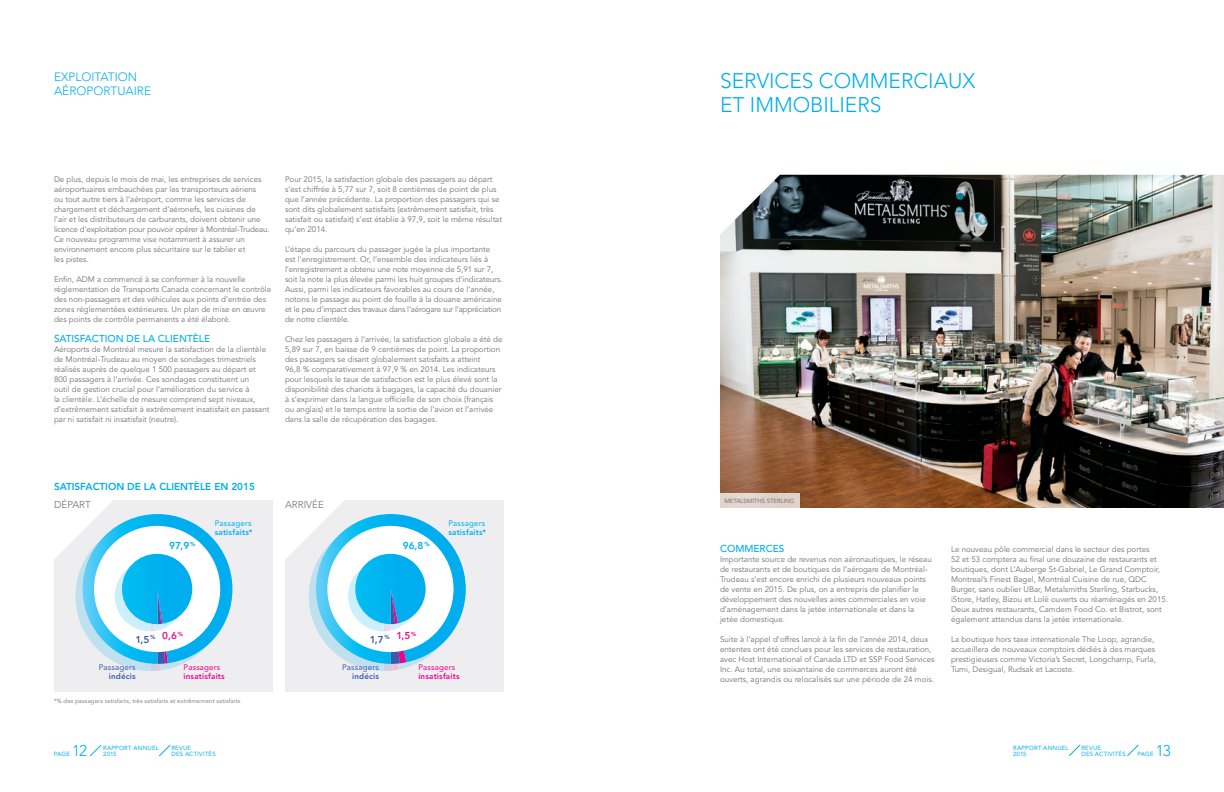
<style>
.page{position:relative;width:1224px;height:792px;background:#fff}
.page>*{position:absolute;margin:0;border:0;box-sizing:border-box;transform-origin:0 0}
.t1{font:300 21px/24px "Avenir";color:#00aeef}
.t2{font:300 15.5px "Avenir";color:#00aeef}
.t3{font:300 12px/14px "Avenir";color:#00aeef}
.t4{font:800 10px "Avenir";color:#00aeef}
.t5{font:500 10px "Avenir";color:#00aeef}
.t6{font:800 10px "Avenir";color:#e8118b}
.t7{font:800 10px "Avenir";color:#3c5caa}
.t8{font:300 10px "Avenir";color:#717074}
.t9{font:8px/10px "Avenir";color:#717074}
.t10{font:800 8px "Avenir";letter-spacing:.02em;color:#ed028c}
.t11{font:800 8px "Avenir";letter-spacing:.02em;color:#00aeef}
.t12{font:8px "Avenir";letter-spacing:.02em;color:#00aeef}
.t13{font:8px "Avenir";letter-spacing:.02em;color:#ed028c}
.t14{font:8px "Avenir";letter-spacing:.02em;color:#3c5caa}
.t15{font:800 8px "Avenir";letter-spacing:.02em;color:#3c5caa}
.t16{font:6px/6.5px "Avenir";letter-spacing:.035em;color:#00aeef}
.t17{font:6px "Avenir";letter-spacing:.025em;color:#717074}
.t18{font:6px "Avenir";color:#717074}
</style>
<div class="page">
<svg style="left:1127px;top:744px;width:12px;height:12px"></svg>
<svg style="left:1069px;top:744px;width:12px;height:12px"></svg>
<svg style="left:159px;top:744px;width:12px;height:13px"></svg>
<svg style="left:90px;top:744px;width:12px;height:13px"></svg>
<svg style="left:54px;top:500px;width:216px;height:192px;fill:#eeeef0"></svg>
<svg style="left:75px;top:514px;width:157px;height:157px"></svg>
<svg style="left:288px;top:500px;width:216px;height:192px;fill:#eeeef0"></svg>
<svg style="left:309px;top:514px;width:157px;height:157px"></svg>
<img style="left:720px;top:175px;width:504px;height:333px">
<div style="left:720px;top:494px;width:79px;height:14px;background:#e2d4cc"></div>
<h3 class="t3" style="left:54px;top:70px;width:99px">EXPLOITATION<br>AÉROPORTUAIRE</h3>
<h1 class="t1" style="left:720px;top:69px;width:257px">SERVICES COMMERCIAUX<br>ET IMMOBILIERS</h1>
<p class="t9" style="left:54px;top:174px;width:217px">De plus, depuis le mois de mai, les entreprises de services aéroportuaires embauchées par les transporteurs aériens<br>ou tout autre tiers à l’aéroport, comme les services de chargement et déchargement d’aéronefs, les cuisines de l’air et les distributeurs de carburants, doivent obtenir une licence d’exploitation pour pouvoir opérer à Montréal‑Trudeau.<br>Ce nouveau programme vise notamment à assurer un environnement encore plus sécuritaire sur le tablier et<br>les pistes.</p>
<p class="t9" style="left:54px;top:274px;width:219px">Enfin, ADM a commencé à se conformer à la nouvelle réglementation de Transports Canada concernant le contrôle des non-passagers et des véhicules aux points d’entrée des zones réglementées extérieures. Un plan de mise en œuvre des points de contrôle permanents a été élaboré.</p>
<p class="t5" style="left:54px;top:333px;width:158px">SATISFACTION DE LA CLIENTÈLE</p>
<p class="t9" style="left:54px;top:344px;width:217px">Aéroports de Montréal mesure la satisfaction de la clientèle de Montréal-Trudeau au moyen de sondages trimestriels réalisés auprès de quelque 1 500 passagers au départ et 800 passagers à l’arrivée. Ces sondages constituent un<br>outil de gestion crucial pour l’amélioration du service à<br>la clientèle. L’échelle de mesure comprend sept niveaux, d’extrêmement satisfait à extrêmement insatisfait en passant par ni satisfait ni insatisfait (neutre).</p>
<p class="t9" style="left:285px;top:174px;width:219px">Pour 2015, la satisfaction globale des passagers au départ s’est chiffrée à 5,77 sur 7, soit 8 centièmes de point de plus que l’année précédente. La proportion des passagers qui se sont dits globalement satisfaits (extrêmement satisfait, très satisfait ou satisfait) s’est établie à 97,9, soit le même résultat qu’en 2014.</p>
<p class="t9" style="left:285px;top:244px;width:219px">L’étape du parcours du passager jugée la plus importante est l’enregistrement. Or, l’ensemble des indicateurs liés à l’enregistrement a obtenu une note moyenne de 5,91 sur 7, soit la note la plus élevée parmi les huit groupes d’indicateurs.<br>Aussi, parmi les indicateurs favorables au cours de l’année, notons le passage au point de fouille à la douane américaine et le peu d’impact des travaux dans l’aérogare sur l’appréciation de notre clientèle.</p>
<p class="t9" style="left:285px;top:334px;width:219px">Chez les passagers à l’arrivée, la satisfaction globale a été de 5,89 sur 7, en baisse de 9 centièmes de point. La proportion des passagers se disant globalement satisfaits a atteint<br>96,8 % comparativement à 97,9 % en 2014. Les indicateurs pour lesquels le taux de satisfaction est le plus élevé sont la disponibilité des chariots à bagages, la capacité du douanier à s’exprimer dans la langue officielle de son choix (français ou anglais) et le temps entre la sortie de l’avion et l’arrivée dans la salle de récupération des bagages.</p>
<p class="t4" style="left:54px;top:480px;width:7px">SATIS</p>
<p class="t4" style="left:80px;top:480px;width:13px">FACTION</p>
<p class="t4" style="left:127px;top:480px;width:39px">DELACLIENT</p>
<p class="t4" style="left:194px;top:480px;width:63px">ÈLE EN 2015</p>
<p class="t8" style="left:54px;top:499px;width:38px">DÉPART</p>
<p class="t12" style="left:215px;top:518px;width:38px">Passagers</p>
<p class="t11" style="left:215px;top:527px;width:39px">satisfaits*</p>
<p class="t12" style="left:221px;top:518px;width:38px">Passagers</p>
<p class="t11" style="left:221px;top:527px;width:39px">satisfaits*</p>
<p class="t8" style="left:285px;top:499px;width:41px">ARRIVÉE</p>
<p class="t18" style="left:724px;top:498px;width:10px">Metalsmiths</p>
<p class="t18" style="left:767px;top:498px;width:8px">Sterling</p>
<p class="t12" style="left:443px;top:518px;width:38px">Passagers</p>
<p class="t11" style="left:443px;top:527px;width:39px">satisfaits*</p>
<p class="t12" style="left:448px;top:518px;width:38px">Passagers</p>
<p class="t11" style="left:448px;top:527px;width:39px">satisfaits*</p>
<p class="t4" style="left:169px;top:538px;width:28px">97,9 <sup>%</sup></p>
<p class="t4" style="left:175px;top:538px;width:28px">97,9 <sup>%</sup></p>
<p class="t4" style="left:397px;top:538px;width:28px">96,8 <sup>%</sup></p>
<p class="t4" style="left:403px;top:538px;width:28px">96,8 <sup>%</sup></p>
<p class="t6" style="left:162px;top:628px;width:22px">0,6 <sup>%</sup></p>
<p class="t6" style="left:168px;top:628px;width:22px">0,6 <sup>%</sup></p>
<p class="t7" style="left:136px;top:631px;width:21px">1,5 <sup>%</sup></p>
<p class="t7" style="left:141px;top:631px;width:21px">1,5 <sup>%</sup></p>
<p class="t6" style="left:391px;top:628px;width:21px">1,5 <sup>%</sup></p>
<p class="t6" style="left:397px;top:628px;width:21px">1,5 <sup>%</sup></p>
<p class="t7" style="left:364px;top:631px;width:21px">1,7 <sup>%</sup></p>
<p class="t7" style="left:370px;top:631px;width:21px">1,7 <sup>%</sup></p>
<p class="t14" style="left:99px;top:663px;width:38px">Passagers</p>
<p class="t15" style="left:109px;top:672px;width:28px">indécis</p>
<p class="t14" style="left:105px;top:663px;width:38px">Passagers</p>
<p class="t15" style="left:115px;top:672px;width:28px">indécis</p>
<p class="t13" style="left:184px;top:663px;width:38px">Passagers</p>
<p class="t10" style="left:184px;top:672px;width:43px">insatisfaits</p>
<p class="t13" style="left:190px;top:663px;width:38px">Passagers</p>
<p class="t10" style="left:190px;top:672px;width:43px">insatisfaits</p>
<p class="t14" style="left:336px;top:663px;width:38px">Passagers</p>
<p class="t15" style="left:346px;top:672px;width:28px">indécis</p>
<p class="t14" style="left:342px;top:663px;width:38px">Passagers</p>
<p class="t15" style="left:352px;top:672px;width:28px">indécis</p>
<p class="t13" style="left:413px;top:663px;width:38px">Passagers</p>
<p class="t10" style="left:413px;top:672px;width:43px">insatisfaits</p>
<p class="t13" style="left:418px;top:663px;width:38px">Passagers</p>
<p class="t10" style="left:418px;top:672px;width:43px">insatisfaits</p>
<p class="t5" style="left:720px;top:543px;width:66px">COMMERCES</p>
<p class="t9" style="left:720px;top:554px;width:213px">Importante source de revenus non aéronautiques, le réseau de restaurants et de boutiques de l’aérogare de Montréal-Trudeau s’est encore enrichi de plusieurs nouveaux points de vente en 2015. De plus, on a entrepris de planifier le développement des nouvelles aires commerciales en voie d’aménagement dans la jetée internationale et dans la jetée domestique.</p>
<p class="t9" style="left:720px;top:634px;width:216px">Suite à l’appel d’offres lancé à la fin de l’année 2014, deux ententes ont été conclues pour les services de restauration, avec Host International of Canada LTD et SSP Food Services Inc. Au total, une soixantaine de commerces auront été ouverts, agrandis ou relocalisés sur une période de 24 mois.</p>
<p class="t9" style="left:951px;top:544px;width:219px">Le nouveau pôle commercial dans le secteur des portes<br>52 et 53 comptera au final une douzaine de restaurants et boutiques, dont L’Auberge St-Gabriel, Le Grand Comptoir, Montreal’s Finest Bagel, Montréal Cuisine de rue, QDC Burger, sans oublier UBar, Metalsmiths Sterling, Starbucks, iStore, Hatley, Bizou et Lolë ouverts ou réaménagés en 2015.<br>Deux autres restaurants, Camdem Food Co. et Bistrot, sont également attendus dans la jetée internationale.</p>
<p class="t9" style="left:951px;top:634px;width:206px">La boutique hors taxe internationale The Loop, agrandie, accueillera de nouveaux comptoirs dédiés à des marques prestigieuses comme Victoria’s Secret, Longchamp, Furla, Tumi, Desigual, Rudsak et Lacoste.</p>
<p class="t17" style="left:54px;top:697px;width:188px">*% des passagers satisfaits, très satisfaits et extrêmement satisfaits</p>
<p class="t16" style="left:54px;top:751px;width:18px">PAGE</p>
<h2 class="t2" style="left:72px;top:742px;width:17px">12</h2>
<p class="t16" style="left:1081px;top:751px;width:18px">des activit</p>
<p class="t16" style="left:1119px;top:751px;width:8px">és</p>
<p class="t16" style="left:1013px;top:744px;width:57px">RAPPORT ANNUEL<br>2015</p>
<p class="t16" style="left:1081px;top:744px;width:9px">Revue</p>
<p class="t16" style="left:103px;top:744px;width:57px">RAPPORT ANNUEL<br>2015</p>
<p class="t16" style="left:171px;top:744px;width:18px">Revue des activit</p>
<p class="t16" style="left:209px;top:751px;width:8px">és</p>
<p class="t16" style="left:1138px;top:751px;width:18px">PAGE</p>
<h2 class="t2" style="left:1156px;top:742px;width:17px">13</h2>
</div>
